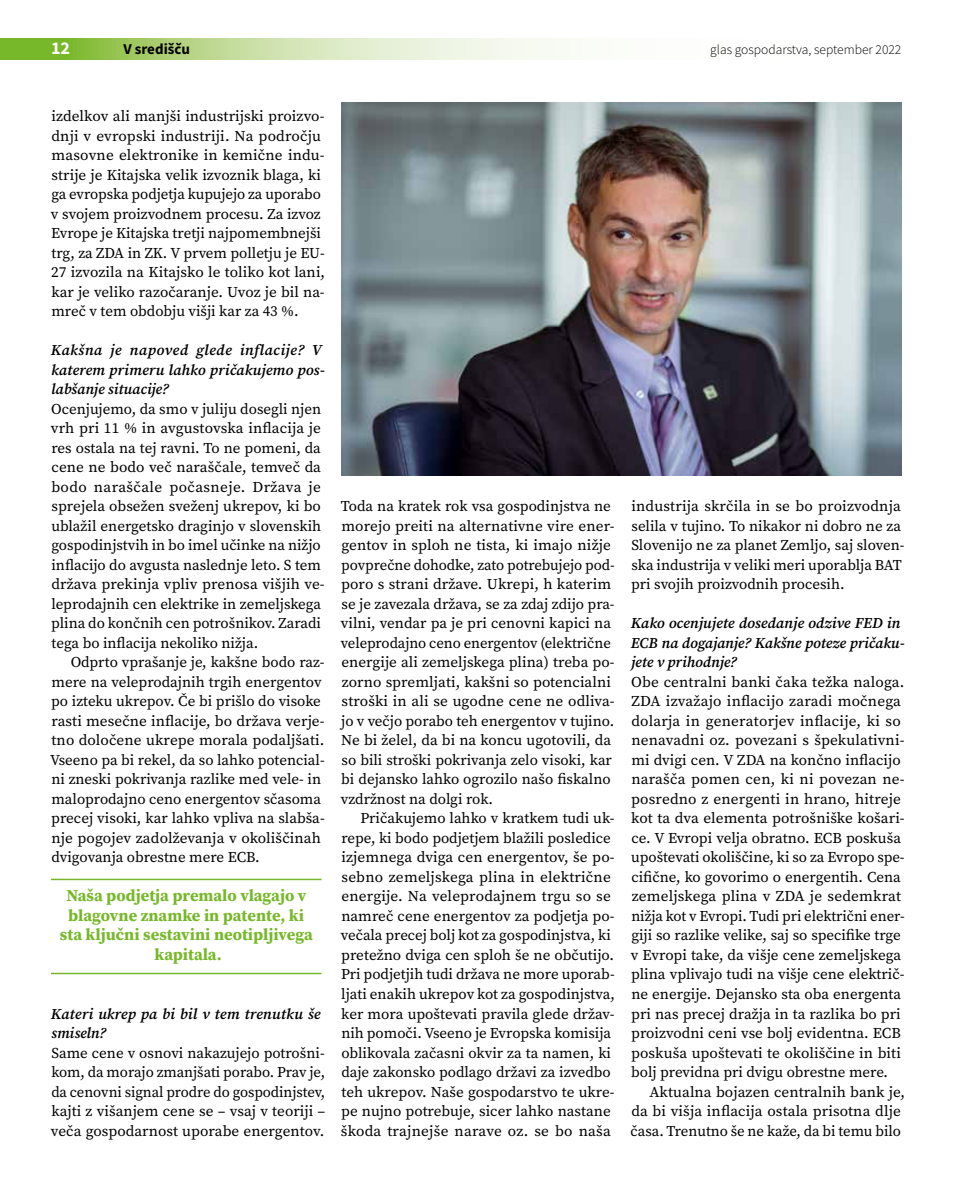
<style>
.page{position:relative;width:978px;height:1191px;background:#fff}
.page>*{position:absolute;margin:0;border:0;box-sizing:border-box;transform-origin:0 0}
.t1{font:700 18px "Source Sans Pro";color:#fff}
.t2{font:700 16.5px/19.5px "Source Serif Pro";color:#76b82a;text-align:center}
.t3{font:15px/19.5px "Source Serif Pro";color:#000}
.t4{font:italic 600 15px/19.5px "Source Serif Pro";color:#000}
.t5{font:700 15px "Source Sans Pro";color:#000}
.t6{font:300 13.5px "Source Sans Pro";color:#000}
</style>
<div class="page">
<svg style="left:0;top:38px;width:570px;height:22px;background:#c4dea0"></svg>
<hr style="left:51px;top:878px;width:270px;height:2px;background:#76b82a">
<hr style="left:51px;top:972px;width:270px;height:2px;background:#76b82a">
<img style="left:341px;top:102px;width:560px;height:374px">
<p class="t1" style="left:51px;top:36px;width:21px">12</p>
<p class="t5" style="left:124px;top:39px;width:68px">V središču</p>
<p class="t6" style="left:710px;top:42px;width:193px">glas gospodarstva, september 2022</p>
<p class="t3" style="left:51px;top:106px;width:276px">izdelkov ali manjši industrijski proizvo&shy;dnji v evropski industriji. Na področju masovne elektronike in kemične indu&shy;strije je Kitajska velik izvoznik blaga, ki ga evropska podjetja kupujejo za uporabo v svojem proizvodnem procesu. Za izvoz Evrope je Kitajska tretji najpomembnejši trg, za ZDA in ZK. V prvem polletju je EU-27 izvozila na Kitajsko le toliko kot lani, kar je veliko razočaranje. Uvoz je bil na&shy;mreč v tem obdobju višji kar za 43 %.</p>
<p class="t4" style="left:51px;top:341px;width:275px">Kakšna je napoved glede inflacije? V katerem primeru lahko pričakujemo pos&shy;labšanje situacije?</p>
<p class="t3" style="left:51px;top:399px;width:275px">Ocenjujemo, da smo v juliju dosegli njen vrh pri 11 % in avgustovska inflacija je res ostala na tej ravni. To ne pomeni, da cene ne bodo več naraščale, temveč da bodo naraščale počasneje. Država je sprejela obsežen sveženj ukrepov, ki bo ublažil energetsko draginjo v slovenskih gospodinjstvih in bo imel učinke na nižjo inflacijo do avgusta naslednje leto. S tem država prekinja vpliv prenosa višjih ve&shy;leprodajnih cen elektrike in zemeljskega plina do končnih cen potrošnikov. Zaradi tega bo inflacija nekoliko nižja.</p>
<p class="t3" style="left:50px;top:652px;width:276px;text-indent:21px">Odprto vprašanje je, kakšne bodo raz&shy;mere na veleprodajnih trgih energentov po izteku ukrepov. Če bi prišlo do visoke rasti mesečne inflacije, bo država verje&shy;tno določene ukrepe morala podaljšati.<br>Vseeno pa bi rekel, da so lahko potencial&shy;ni zneski pokrivanja razlike med vele- in maloprodajno ceno energentov sčasoma precej visoki, kar lahko vpliva na slabša&shy;nje pogojev zadolževanja v okoliščinah dvigovanja obrestne mere ECB.</p>
<p class="t2" style="left:60px;top:886px;width:254px">Naša podjetja premalo vlagajo v blagovne znamke in patente, ki sta ključni sestavini neotipljivega kapitala.</p>
<p class="t4" style="left:51px;top:1004px;width:271px">Kateri ukrep pa bi bil v tem trenutku še smiseln?</p>
<p class="t3" style="left:51px;top:1042px;width:276px;text-align:justify">Same cene v osnovi nakazujejo potrošni&shy;kom, da morajo zmanjšati porabo. Prav je, da cenovni signal prodre do gospodinjstev, kajti z višanjem cene se – vsaj v teoriji – veča gospodarnost uporabe energentov.</p>
<p class="t3" style="left:341px;top:496px;width:275px">Toda na kratek rok vsa gospodinjstva ne morejo preiti na alternativne vire ener&shy;gentov in sploh ne tista, ki imajo nižje povprečne dohodke, zato potrebujejo pod&shy;poro s strani države. Ukrepi, h katerim se je zavezala država, se za zdaj zdijo pra&shy;vilni, vendar pa je pri cenovni kapici na veleprodajno ceno energentov (električne energije ali zemeljskega plina) treba po&shy;zorno spremljati, kakšni so potencialni stroški in ali se ugodne cene ne odliva&shy;jo v večjo porabo teh energentov v tujino.<br>Ne bi želel, da bi na koncu ugotovili, da so bili stroški pokrivanja zelo visoki, kar bi dejansko lahko ogrozilo našo fiskalno vzdržnost na dolgi rok.</p>
<p class="t3" style="left:341px;top:808px;width:276px;text-indent:20px">Pričakujemo lahko v kratkem tudi uk&shy;repe, ki bodo podjetjem blažili posledice izjemnega dviga cen energentov, še po&shy;sebno zemeljskega plina in električne energije. Na veleprodajnem trgu so se namreč cene energentov za podjetja po&shy;večala precej bolj kot za gospodinjstva, ki pretežno dviga cen sploh še ne občutijo.<br>Pri podjetjih tudi država ne more uporab&shy;ljati enakih ukrepov kot za gospodinjstva, ker mora upoštevati pravila glede držav&shy;nih pomoči. Vseeno je Evropska komisija oblikovala začasni okvir za ta namen, ki daje zakonsko podlago državi za izvedbo teh ukrepov. Naše gospodarstvo te ukre&shy;pe nujno potrebuje, sicer lahko nastane škoda trajnejše narave oz. se bo naša</p>
<p class="t3" style="left:631px;top:496px;width:275px">industrija skrčila in se bo proizvodnja selila v tujino. To nikakor ni dobro ne za Slovenijo ne za planet Zemljo, saj sloven&shy;ska industrija v veliki meri uporablja BAT pri svojih proizvodnih procesih.</p>
<p class="t4" style="left:631px;top:614px;width:275px">Kako ocenjujete dosedanje odzive FED in<br>ECB na dogajanje? Kakšne poteze pričaku&shy;jete v prihodnje?</p>
<p class="t3" style="left:631px;top:672px;width:275px">Obe centralni banki čaka težka naloga.<br>ZDA izvažajo inflacijo zaradi močnega dolarja in generatorjev inflacije, ki so nenavadni oz. povezani s špekulativni&shy;mi dvigi cen. V ZDA na končno inflacijo narašča pomen cen, ki ni povezan ne&shy;posredno z energenti in hrano, hitreje kot ta dva elementa potrošniške košari&shy;ce. V Evropi velja obratno. ECB poskuša upoštevati okoliščine, ki so za Evropo spe&shy;cifične, ko govorimo o energentih. Cena zemeljskega plina v ZDA je sedemkrat nižja kot v Evropi. Tudi pri električni ener&shy;giji so razlike velike, saj so specifike trge v Evropi take, da višje cene zemeljskega plina vplivajo tudi na višje cene električ&shy;ne energije. Dejansko sta oba energenta pri nas precej dražja in ta razlika bo pri proizvodni ceni vse bolj evidentna. ECB poskuša upoštevati te okoliščine in biti bolj previdna pri dvigu obrestne mere.</p>
<p class="t3" style="left:631px;top:1081px;width:276px;text-indent:19px">Aktualna bojazen centralnih bank je, da bi višja inflacija ostala prisotna dlje časa. Trenutno še ne kaže, da bi temu bilo</p>
</div>
